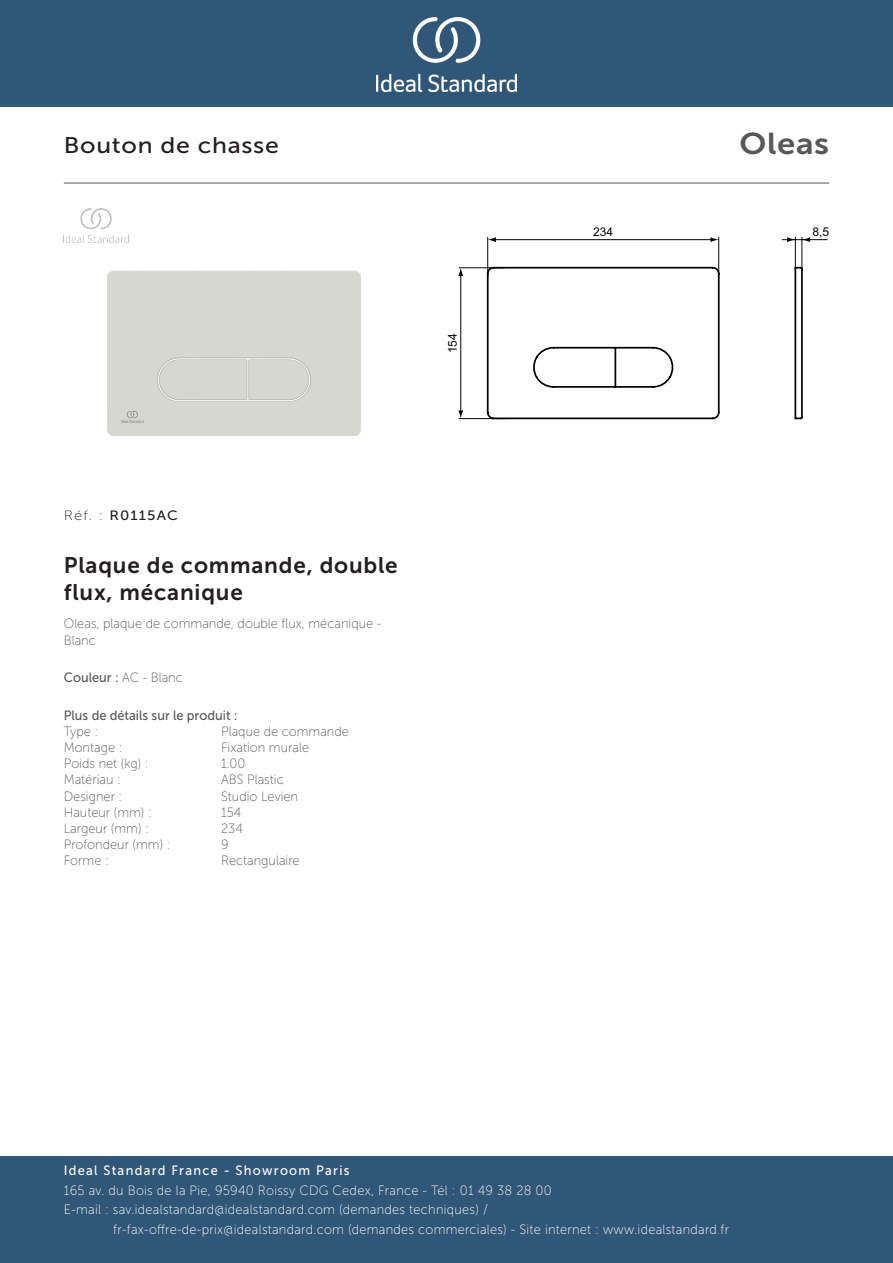
<style>
.page{position:relative;width:893px;height:1263px;background:#fff}
.page>*{position:absolute;margin:0;border:0;box-sizing:border-box;transform-origin:0 0}
._001_Produkttyp{font:30px "Museo Sans 700";letter-spacing:.02em;color:#57585a;scale:1.1 1}
.Article_Name{font:22.5px/27px "Museo Sans 700";letter-spacing:.035em;color:#231f20}
.t1{font:22.5px "Museo Sans 500";letter-spacing:.03em;color:#231f20;scale:1.1 1}
.t2{font:13.5px/19.5px "Museo Sans 100";letter-spacing:.02em;color:#fff;scale:.95 1}
.Marketing_Descriptio{font:13.5px/16.2px "Museo Sans 100";color:#57585a;scale:.95 1}
.Colour{font:13.5px "Museo Sans 500";color:#57585a;scale:.95 1}
.t3{font:13.5px "Museo Sans 500";letter-spacing:.1em;color:#fff;scale:.95 1}
.Mounting{font:13.5px "Museo Sans 100";color:#57585a;scale:.95 1}
.Type{font:13.5px "Museo Sans 100";color:#57585a;scale:.95 1}
.Designer{font:13.5px "Museo Sans 100";color:#57585a;scale:.95 1}
.Material{font:13.5px "Museo Sans 100";color:#57585a;scale:.95 1}
.Shape{font:13.5px "Museo Sans 100";color:#57585a;scale:.95 1}
.Net_Weight__kg{font:13.5px "Museo Sans 100";color:#57585a;scale:.95 1}
.Depth__mm{font:13.5px "Museo Sans 100";color:#57585a;scale:.95 1}
.Height__mm{font:13.5px "Museo Sans 100";color:#57585a;scale:.95 1}
.Width__mm{font:13.5px "Museo Sans 100";color:#57585a;scale:.95 1}
.t4{font:13.5px "Museo Sans 500";letter-spacing:.075em;color:#231f20;scale:1.1 1}
.t5{font:12px "Arial";color:#040503}
.s1{font-family:"Museo Sans 100"}
</style>
<div class="page">
<div style="left:0;top:1157px;width:893px;height:106px;background:#305678"></div>
<div style="left:0;top:0;width:893px;height:107px;background:#305678"></div>
<img style="left:376px;top:18px;width:141px;height:73px">
<hr style="left:64px;top:183px;width:765px;height:1px;background:#57585a">
<img style="left:107px;top:242px;width:254px;height:194px">
<svg style="left:486px;top:266px;width:317px;height:153px"></svg>
<hr style="left:487px;top:237px;width:1px;height:40px;background:#040503">
<hr style="left:718px;top:237px;width:1px;height:40px;background:#040503">
<svg style="left:488px;top:237px;width:8px;height:5px"></svg>
<svg style="left:458px;top:268px;width:5px;height:8px"></svg>
<svg style="left:458px;top:410px;width:5px;height:9px"></svg>
<svg style="left:710px;top:237px;width:9px;height:5px"></svg>
<hr style="left:494px;top:239px;width:219px;height:1px;background:#040503">
<hr style="left:459px;top:267px;width:45px;height:1px;background:#040503">
<hr style="left:459px;top:418px;width:51px;height:1px;background:#040503">
<hr style="left:460px;top:273px;width:1px;height:139px;background:#040503">
<svg style="left:787px;top:237px;width:8px;height:5px"></svg>
<svg style="left:802px;top:237px;width:8px;height:5px"></svg>
<hr style="left:782px;top:239px;width:45px;height:1px;background:#040503">
<hr style="left:795px;top:237px;width:1px;height:34px;background:#040503">
<hr style="left:801px;top:237px;width:1px;height:34px;background:#040503">
<img style="left:65px;top:208px;width:64px;height:34px">
<p class="t1" style="left:64px;top:133px;width:197px">Bouton de chasse</p>
<p class="_001_Produkttyp" style="left:739px;top:127px;width:83px">Oleas</p>
<p class="t5" style="left:445px;top:353px;width:22px;rotate:-90deg">154</p>
<p class="t4" style="left:64px;top:508px;width:105px"><span class="s1">Réf. :</span> R0115AC</p>
<p class="Article_Name" style="left:64px;top:551px;width:335px">Plaque de commande, double flux, mécanique</p>
<p class="Marketing_Descriptio" style="left:64px;top:616px;width:336px">Oleas, plaque de commande, double flux, mécanique -<br>Blanc</p>
<p class="Colour" style="left:64px;top:670px;width:127px">Couleur : <span class="s1">AC - Blanc</span></p>
<p class="Colour" style="left:64px;top:707px;width:184px">Plus de détails sur le produit :</p>
<p class="Type" style="left:64px;top:724px;width:38px">Type :</p>
<p class="Type" style="left:221px;top:724px;width:136px">Plaque de commande</p>
<p class="Mounting" style="left:64px;top:740px;width:63px">Montage :</p>
<p class="Mounting" style="left:221px;top:740px;width:94px">Fixation murale</p>
<p class="Net_Weight__kg" style="left:64px;top:756px;width:91px">Poids net (kg) :</p>
<p class="Net_Weight__kg" style="left:221px;top:756px;width:27px">1.00</p>
<p class="Material" style="left:64px;top:772px;width:62px">Matériau :</p>
<p class="Material" style="left:221px;top:772px;width:67px">ABS Plastic</p>
<p class="Designer" style="left:64px;top:789px;width:63px">Designer :</p>
<p class="Designer" style="left:221px;top:789px;width:83px">Studio Levien</p>
<p class="Height__mm" style="left:64px;top:805px;width:94px">Hauteur (mm) :</p>
<p class="Height__mm" style="left:221px;top:805px;width:23px">154</p>
<p class="Width__mm" style="left:64px;top:821px;width:91px">Largeur (mm) :</p>
<p class="Width__mm" style="left:221px;top:821px;width:24px">234</p>
<p class="Depth__mm" style="left:64px;top:837px;width:114px">Profondeur (mm) :</p>
<p class="Depth__mm" style="left:221px;top:837px;width:9px">9</p>
<p class="Shape" style="left:64px;top:853px;width:49px">Forme :</p>
<p class="Shape" style="left:221px;top:853px;width:84px">Rectangulaire</p>
<p class="t5" style="left:593px;top:224px;width:22px">234</p>
<p class="t5" style="left:812px;top:224px;width:18px">8,5</p>
<p class="t3" style="left:64px;top:1163px;width:302px">Ideal Standard France - Showroom Paris</p>
<p class="t2" style="left:64px;top:1180px;width:515px">165 av. du Bois de la Pie, 95940 Roissy CDG Cedex, France - Tél : 01 49 38 28 00<br>E-mail : sav.idealstandard@idealstandard.com (demandes techniques) /</p>
<p class="t2" style="left:113px;top:1219px;width:650px">fr-fax-offre-de-prix@idealstandard.com (demandes commerciales) - Site internet : www.idealstandard.fr</p>
</div>
